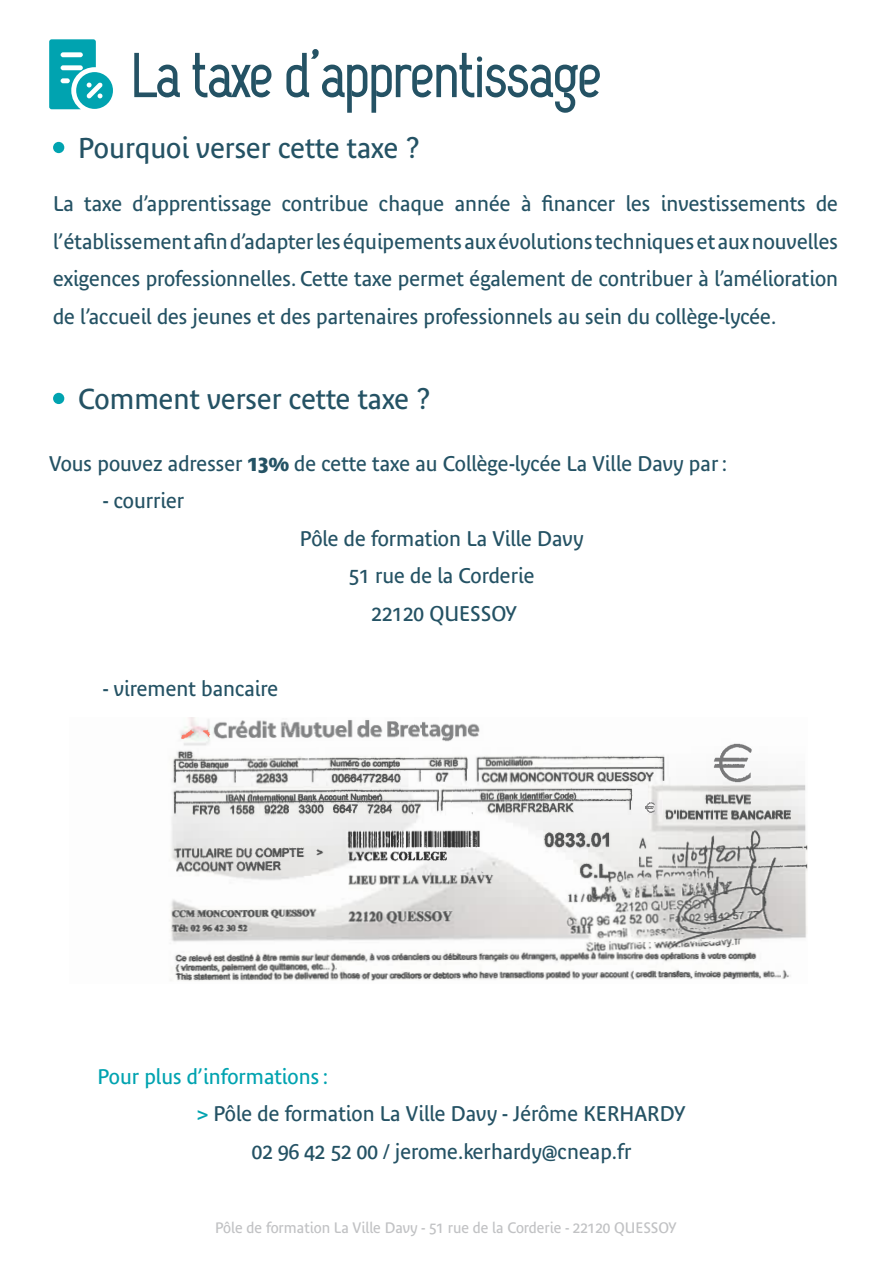
<style>
.page{position:relative;width:893px;height:1263px;background:#fff}
.page>*{position:absolute;margin:0;border:0;box-sizing:border-box;transform-origin:0 0}
.t1{font:28.5px "Bienvenue";color:#245264}
.t2{font:21px/37.5px "Bienvenue";color:#245264;text-align:justify}
.t3{font:21px "Bienvenue";color:#00a3b0}
.t4{font:15px "Bienvenue";color:#c1c2c4}
.s1{font-weight:700}
.s2{color:#00a3b0}
</style>
<div class="page">
<svg style="left:134px;top:49px;width:466px;height:64px"></svg>
<div style="left:53px;top:142px;width:11px;height:11px;background:#00a3b0;border-radius:50%"></div>
<div style="left:53px;top:393px;width:11px;height:11px;background:#00a3b0;border-radius:50%"></div>
<svg style="left:49px;top:39px;width:64px;height:70px"></svg>
<img style="left:214px;top:719px;width:266px;height:23px">
<img style="left:170px;top:750px;width:637px;height:231px">
<img style="left:180px;top:727px;width:34px;height:13px">
<img style="left:346px;top:828px;width:138px;height:37px">
<img style="left:638px;top:800px;width:18px;height:15px">
<img style="left:712px;top:743px;width:42px;height:41px">
<p class="t1" style="left:78px;top:131px;width:343px">Pourquoi verser cette taxe ?</p>
<p class="t2" style="left:53px;top:185px;width:786px">La taxe d’apprentissage contribue chaque année à financer les investissements de l’établissement afin d’adapter les équipements aux évolutions techniques et aux nouvelles exigences professionnelles. Cette taxe permet également de contribuer à l’amélioration de l’accueil des jeunes et des partenaires professionnels au sein du collège-lycée.</p>
<p class="t1" style="left:78px;top:382px;width:354px">Comment verser cette taxe ?</p>
<p class="t2" style="left:49px;top:444px;width:679px">Vous pouvez adresser <span class="s1">13%</span> de cette taxe au Collège-lycée La Ville Davy par :</p>
<p class="t2" style="left:103px;top:482px;width:83px">- courrier</p>
<p class="t2" style="left:300px;top:519px;width:285px">Pôle de formation La Ville Davy</p>
<p class="t2" style="left:349px;top:557px;width:187px">51 rue de la Corderie</p>
<p class="t2" style="left:372px;top:594px;width:147px">22120 QUESSOY</p>
<p class="t2" style="left:103px;top:669px;width:177px">- virement bancaire</p>
<p class="t3" style="left:97px;top:1064px;width:232px">Pour plus d’informations :</p>
<p class="t2" style="left:198px;top:1095px;width:490px"><span class="s2">&gt;</span> Pôle de formation La Ville Davy - Jérôme KERHARDY</p>
<p class="t2" style="left:252px;top:1132px;width:381px">02 96 42 52 00 / jerome.kerhardy@cneap.fr</p>
<p class="t4" style="left:215px;top:1219px;width:463px">Pôle de formation La Ville Davy - 51 rue de la Corderie - 22120 QUESSOY</p>
</div>
